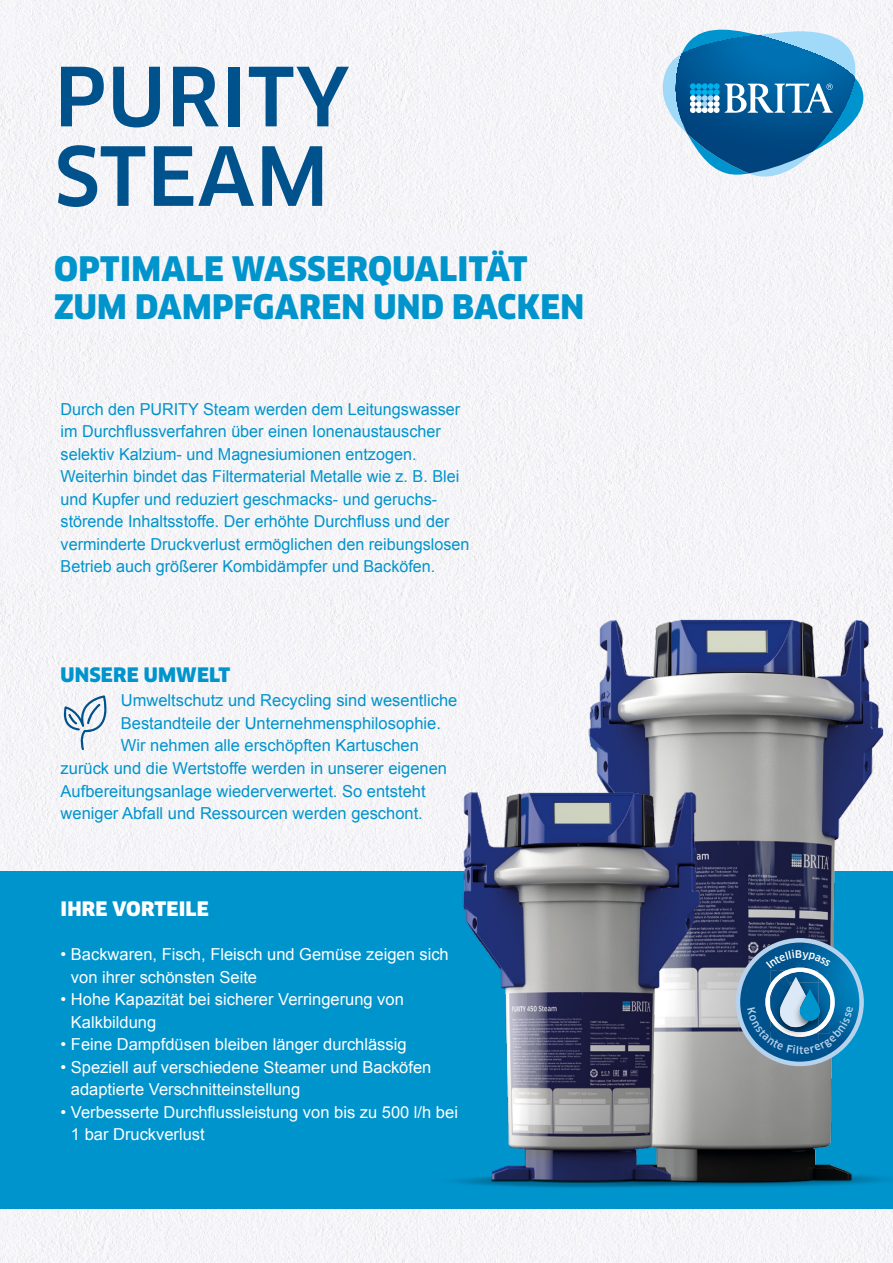
<style>
.page{position:relative;width:893px;height:1263px;background:#fff}
.page>*{position:absolute;margin:0;border:0;box-sizing:border-box;transform-origin:0 0}
.t1{font:500 79.5px/79.5px "Clan Pro";letter-spacing:.01em;color:#00528d}
.t2{font:900 33px/37.5px "Clan Pro";letter-spacing:.01em;color:#0094cd}
.t3{font:900 19.5px "Clan Pro";letter-spacing:.01em;color:#fff}
.t4{font:900 19.5px "Clan Pro";letter-spacing:.01em;color:#0094cd}
.t5{font:16.5px/22.5px "Arial";color:#0094cd}
.t6{font:16.5px/22.5px "Arial";color:#fff}
</style>
<div class="page">
<img style="left:0;top:0;width:893px;height:1263px">
<svg style="left:663px;top:30px;width:200px;height:153px"></svg>
<div style="left:0;top:872px;width:893px;height:337px;background:#0094cd"></div>
<img style="left:400px;top:561px;width:493px;height:702px">
<svg style="left:62px;top:695px;width:46px;height:55px"></svg>
<svg style="left:736px;top:938px;width:128px;height:128px;background:#3a80ab"></svg>
<h1 class="t1" style="left:54px;top:58px;width:297px">PURITY<br>STEAM</h1>
<h2 class="t2" style="left:54px;top:250px;width:532px">OPTIMALE WASSERQUALITÄT<br>ZUM DAMPFGAREN UND BACKEN</h2>
<p class="t5" style="left:61px;top:398px;width:410px">Durch den PURITY Steam werden dem Leitungswasser im Durchflussverfahren über einen Ionenaustauscher selektiv Kalzium- und Magnesiumionen entzogen.<br>Weiterhin bindet das Filtermaterial Metalle wie z. B. Blei und Kupfer und reduziert geschmacks- und geruchs&shy;störende Inhaltsstoffe. Der erhöhte Durchfluss und der verminderte Druckverlust ermöglichen den reibungslosen Betrieb auch größerer Kombidämpfer und Backöfen.</p>
<p class="t4" style="left:60px;top:663px;width:171px">UNSERE UMWELT</p>
<p class="t5" style="left:121px;top:690px;width:338px">Umweltschutz und Recycling sind wesentliche</p>
<p class="t5" style="left:121px;top:712px;width:322px">Bestandteile der Unternehmensphilosophie.</p>
<p class="t5" style="left:121px;top:735px;width:300px">Wir nehmen alle erschöpften Kartuschen</p>
<p class="t5" style="left:61px;top:757px;width:388px">zurück und die Wertstoffe werden in unserer eigenen</p>
<p class="t5" style="left:61px;top:780px;width:367px">Aufbereitungsanlage wiederverwertet. So entsteht</p>
<p class="t5" style="left:61px;top:802px;width:364px">weniger Abfall und Ressourcen werden geschont.</p>
<p class="t3" style="left:60px;top:897px;width:150px">IHRE VORTEILE</p>
<p class="t6" style="left:71px;top:943px;width:379px;text-indent:-10px">• Backwaren, Fisch, Fleisch und Gemüse zeigen sich von ihrer schönsten Seite</p>
<p class="t6" style="left:71px;top:988px;width:334px;text-indent:-10px">• Hohe Kapazität bei sicherer Verringerung von<br>Kalkbildung</p>
<p class="t6" style="left:61px;top:1033px;width:348px">• Feine Dampfdüsen bleiben länger durchlässig</p>
<p class="t6" style="left:71px;top:1056px;width:362px;text-indent:-10px">• Speziell auf verschiedene Steamer und Backöfen adaptierte Verschnitteinstellung</p>
<p class="t6" style="left:71px;top:1101px;width:389px;text-indent:-10px">• Verbesserte Durchflussleistung von bis zu 500 l/h bei<br>1 bar Druckverlust</p>
</div>
